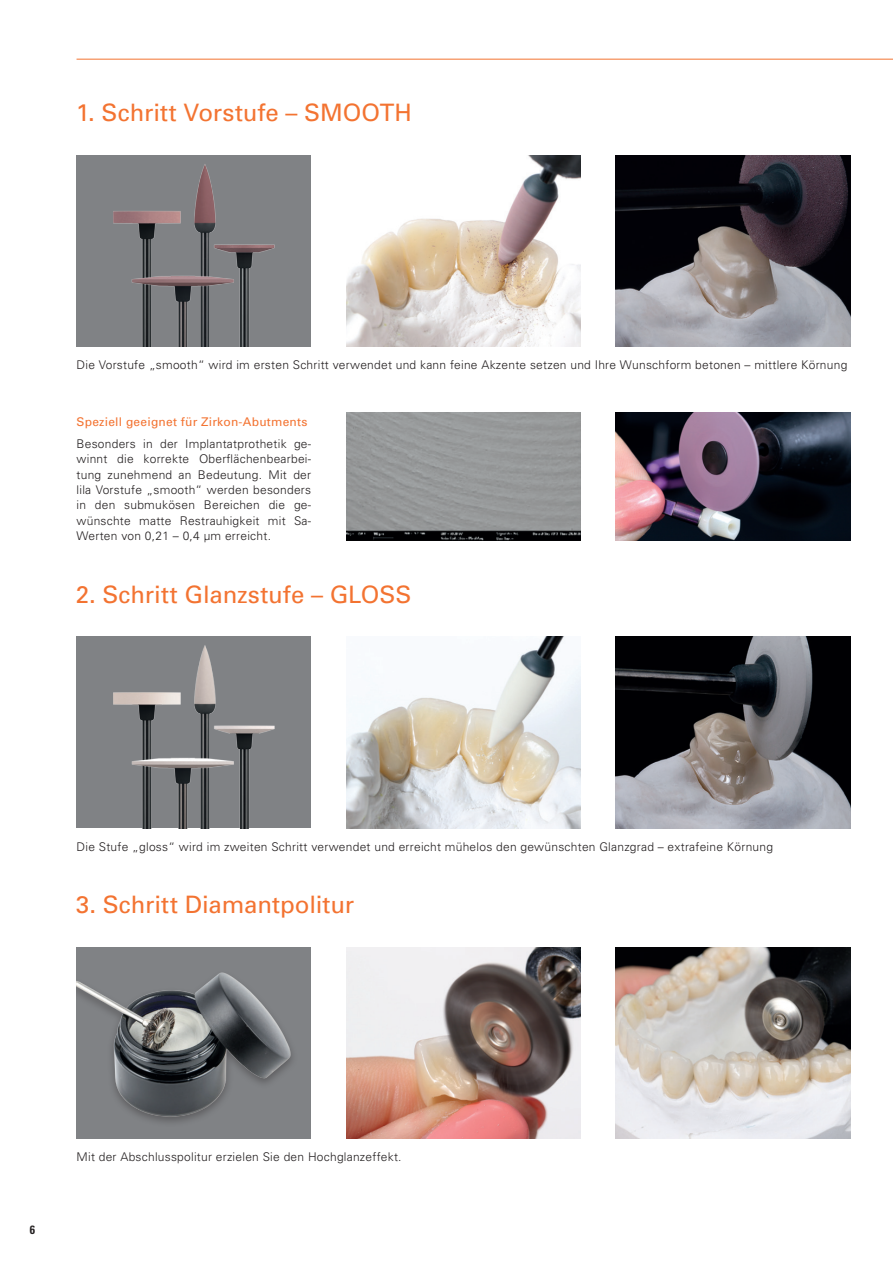
<style>
.page{position:relative;width:893px;height:1263px;background:#fff}
.page>*{position:absolute;margin:0;border:0;box-sizing:border-box;transform-origin:0 0}
.t1{font:24px "Univers";color:#f37331}
.t2{font:300 12px/15.3px "Univers";letter-spacing:.02em;color:#231f20;text-align:justify}
.t3{font:12px "Univers";letter-spacing:.02em;color:#f37331}
.t4{font:700 condensed 12px "Univers";color:#231f20}
</style>
<div class="page">
<hr style="left:77px;top:59px;width:816px;height:1px;background:#f37331">
<div style="left:77px;top:637px;width:189px;height:60px;background:#808285"></div>
<img style="left:126px;top:665px;width:185px;height:163px">
<img style="left:77px;top:697px;width:225px;height:131px">
<img style="left:346px;top:637px;width:235px;height:191px">
<img style="left:616px;top:637px;width:234px;height:191px">
<img style="left:77px;top:947px;width:234px;height:191px">
<img style="left:346px;top:947px;width:235px;height:191px">
<img style="left:616px;top:947px;width:234px;height:191px">
<img style="left:346px;top:155px;width:235px;height:192px">
<img style="left:616px;top:155px;width:234px;height:192px">
<div style="left:77px;top:155px;width:189px;height:61px;background:#808285"></div>
<img style="left:126px;top:184px;width:185px;height:163px">
<img style="left:77px;top:216px;width:225px;height:131px">
<img style="left:346px;top:412px;width:235px;height:128px">
<img style="left:616px;top:412px;width:234px;height:128px">
<h1 class="t1" style="left:76px;top:98px;width:338px">1. Schritt Vorstufe – SMOOTH</h1>
<p class="t2" style="left:77px;top:357px;width:772px">Die Vorstufe „smooth“ wird im ersten Schritt verwendet und kann feine Akzente setzen und Ihre Wunschform betonen – mittlere Körnung</p>
<p class="t3" style="left:77px;top:414px;width:232px">Speziell geeignet für Zirkon-Abutments</p>
<p class="t2" style="left:77px;top:436px;width:236px">Besonders in der Implantatprothetik ge&shy;winnt die korrekte Oberflächenbearbei&shy;tung zunehmend an Bedeutung. Mit der lila Vorstufe „smooth“ werden besonders in den submukösen Bereichen die ge&shy;wünschte matte Restrauhigkeit mit Sa-Werten von 0,21 – 0,4 µm erreicht.</p>
<h1 class="t1" style="left:76px;top:579px;width:337px">2. Schritt Glanzstufe – GLOSS</h1>
<p class="t2" style="left:77px;top:838px;width:698px">Die Stufe „gloss“ wird im zweiten Schritt verwendet und erreicht mühelos den gewünschten Glanzgrad – extrafeine Körnung</p>
<h1 class="t1" style="left:76px;top:890px;width:280px">3. Schritt Diamantpolitur</h1>
<p class="t4" style="left:30px;top:1222px;width:7px">6</p>
<p class="t2" style="left:77px;top:1149px;width:327px">Mit der Abschlusspolitur erzielen Sie den Hochglanzeffekt.</p>
</div>
